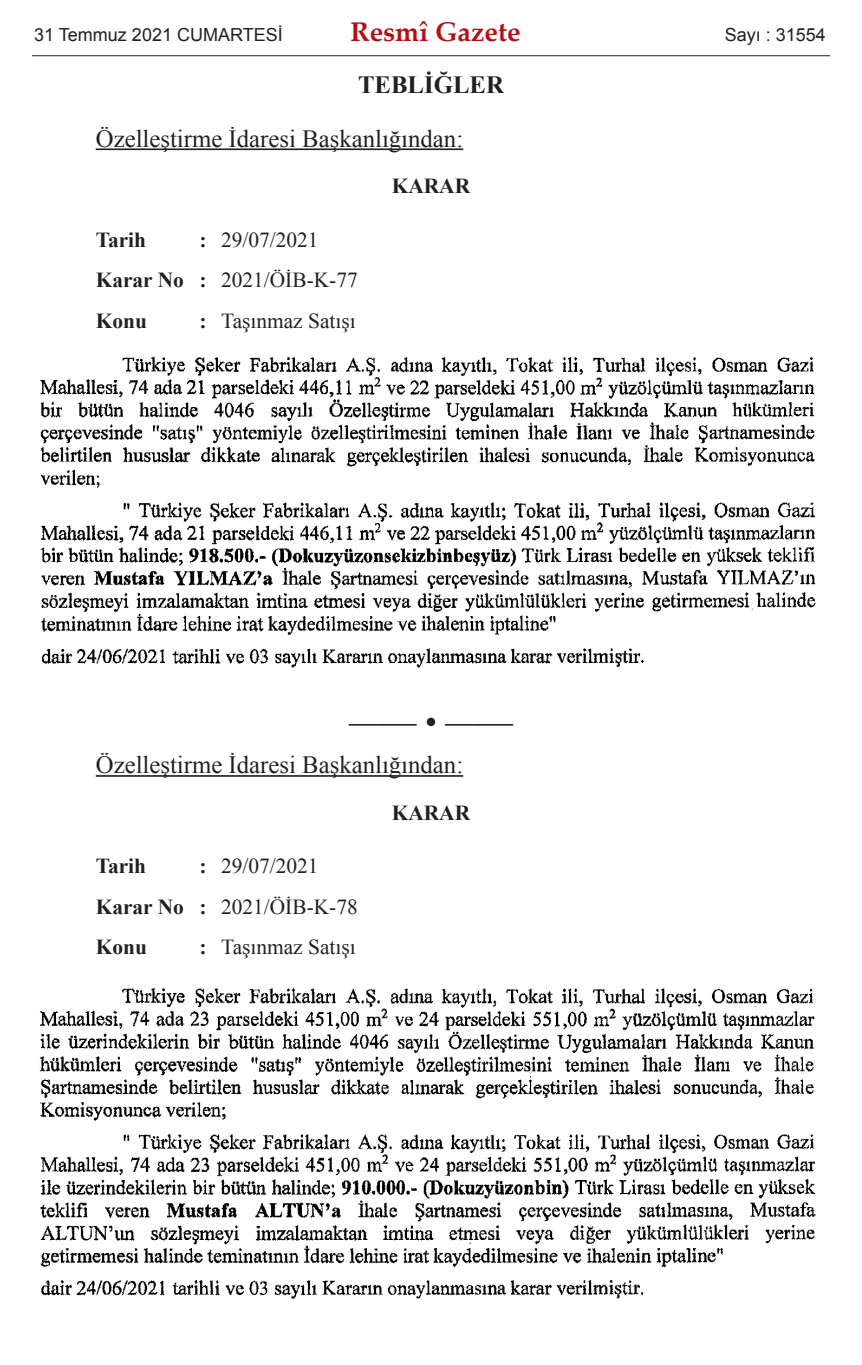
<style>
.page{position:relative;width:862px;height:1365px;background:#fff}
.page>*{position:absolute;margin:0;border:0;box-sizing:border-box;transform-origin:0 0}
.t1{font:33.75px "Times New Roman";color:#231f20}
.t2{font:700 27px "Palatino Linotype";color:#b40e16}
.t3{font:24.75px "Times New Roman";color:#231f20}
.t4{font:700 24.75px "Times New Roman";color:#231f20}
.t5{font:21.38px/40.5px "Times New Roman";color:#231f20}
.t6{font:700 21.38px "Times New Roman";color:#231f20}
.t7{font:18px "Arial";color:#231f20}
.s1{font-weight:700}
</style>
<div class="page">
<hr style="left:96px;top:148px;width:367px;height:2px;background:#231f20">
<hr style="left:96px;top:775px;width:367px;height:2px;background:#231f20">
<img style="left:40px;top:356px;width:776px;height:312px">
<img style="left:39px;top:988px;width:777px;height:311px">
<hr style="left:32px;top:55px;width:797px;height:1px;background:#231f20">
<p class="t7" style="left:34px;top:25px;width:250px">31 Temmuz 2021 CUMARTESİ</p>
<p class="t2" style="left:350px;top:21px;width:171px">Resmî Gazete</p>
<p class="t7" style="left:724px;top:25px;width:103px">Sayı : 31554</p>
<p class="t4" style="left:358px;top:71px;width:147px">TEBLİĞLER</p>
<p class="t3" style="left:96px;top:125px;width:369px">Özelleştirme İdaresi Başkanlığından:</p>
<p class="t6" style="left:391px;top:174px;width:80px">KARAR</p>
<p class="t6" style="left:96px;top:228px;width:52px">Tarih</p>
<p class="t5" style="left:96px;top:219px;width:263px;text-indent:104px"><span class="s1">:</span> 29/07/2021<br><span class="s1">Karar No :</span> 2021/ÖİB-K-77<br><span class="s1">Konu</span></p>
<p class="t5" style="left:199px;top:300px;width:158px"><span class="s1">:</span> Taşınmaz Satışı</p>
<h1 class="t1" style="left:349px;top:703px;width:165px">—— • ——</h1>
<p class="t3" style="left:96px;top:751px;width:369px">Özelleştirme İdaresi Başkanlığından:</p>
<p class="t6" style="left:391px;top:801px;width:80px">KARAR</p>
<p class="t6" style="left:96px;top:854px;width:52px">Tarih</p>
<p class="t5" style="left:96px;top:846px;width:263px;text-indent:104px"><span class="s1">:</span> 29/07/2021<br><span class="s1">Karar No :</span> 2021/ÖİB-K-78<br><span class="s1">Konu</span></p>
<p class="t5" style="left:199px;top:927px;width:158px"><span class="s1">:</span> Taşınmaz Satışı</p>
</div>
